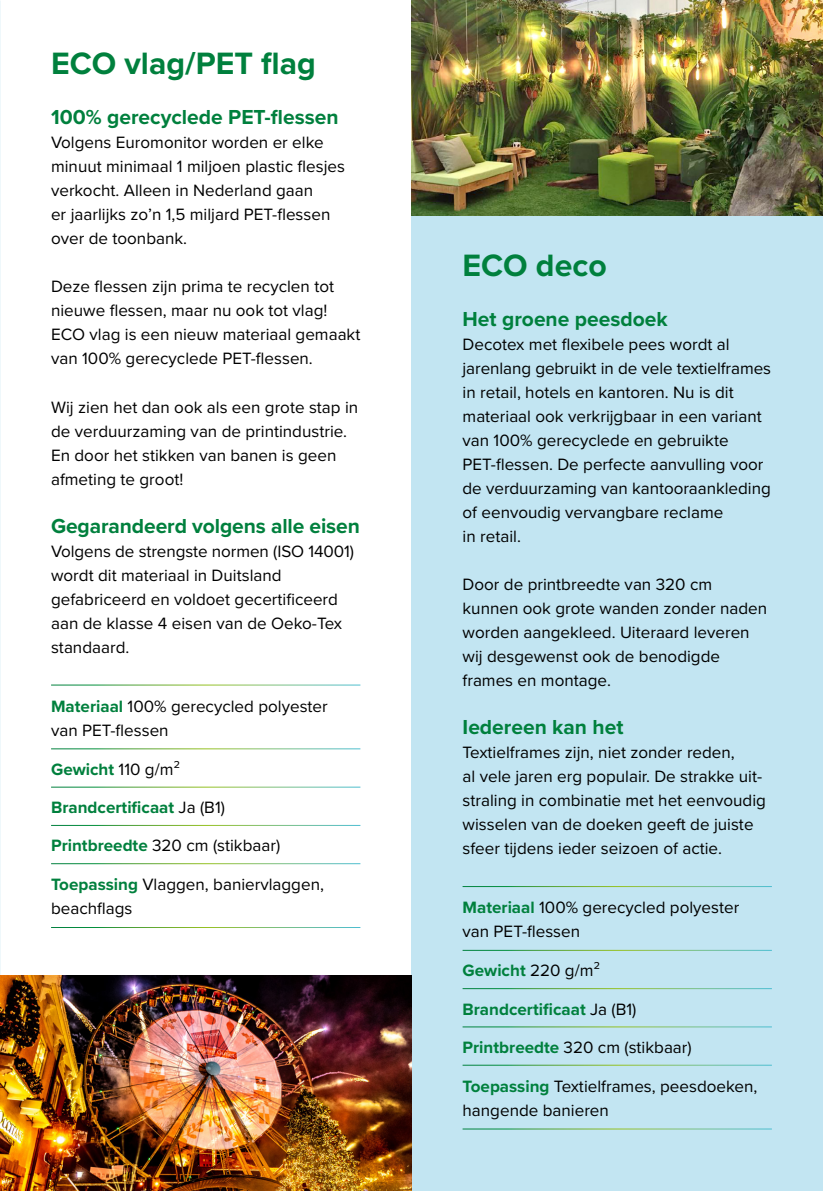
<style>
.page{position:relative;width:823px;height:1191px;background:#fff}
.page>*{position:absolute;margin:0;border:0;box-sizing:border-box;transform-origin:0 0}
.t1{font:700 32px "Proxima Nova";color:#00803d}
.t2{font:700 21px "Proxima Nova";color:#00803d}
.t3{font:17px/24px "Proxima Nova";color:#000}
.t4{font:700 17px "Proxima Nova";color:#00803d}
.s1{font-weight:700;color:#00803d}
.s2{font-weight:400;color:#000}
</style>
<div class="page">
<div style="left:411px;top:0;width:411px;height:1191px;background:#c2e5f2"></div>
<img style="left:411px;top:0;width:411px;height:215px">
<hr style="left:462px;top:886px;width:309px;height:1px;background:#fff">
<hr style="left:462px;top:950px;width:309px;height:1px;background:#fff">
<hr style="left:462px;top:988px;width:309px;height:1px;background:#fff">
<hr style="left:462px;top:1026px;width:309px;height:1px;background:#fff">
<hr style="left:462px;top:1064px;width:309px;height:1px;background:#fff">
<hr style="left:462px;top:1128px;width:309px;height:1px;background:#fff">
<img style="left:0;top:975px;width:411px;height:216px">
<h1 class="t1" style="left:51px;top:40px;width:266px">ECO vlag/PET flag</h1>
<p class="t2" style="left:51px;top:102px;width:289px">100% gerecyclede PET-flessen</p>
<p class="t3" style="left:51px;top:130px;width:295px">Volgens Euromonitor worden er elke minuut minimaal 1 miljoen plastic flesjes verkocht. Alleen in Nederland gaan<br>er jaarlijks zo’n 1,5 miljard PET-flessen over de toonbank.</p>
<p class="t3" style="left:51px;top:274px;width:310px">Deze flessen zijn prima te recyclen tot nieuwe flessen, maar nu ook tot vlag!<br>ECO vlag is een nieuw materiaal gemaakt van 100% gerecyclede PET-flessen.</p>
<p class="t3" style="left:51px;top:394px;width:308px">Wij zien het dan ook als een grote stap in de verduurzaming van de printindustrie.<br>En door het stikken van banen is geen afmeting te groot!</p>
<p class="t2" style="left:51px;top:510px;width:310px">Gegarandeerd volgens alle eisen</p>
<p class="t3" style="left:51px;top:538px;width:304px">Volgens de strengste normen (ISO 14001) wordt dit materiaal in Duitsland gefabriceerd en voldoet gecertificeerd aan de klasse 4 eisen van de Oeko-Tex standaard.</p>
<p class="t3" style="left:51px;top:693px;width:278px"><span class="s1">Materiaal</span> 100% gerecycled polyester van PET-flessen</p>
<p class="t4" style="left:51px;top:756px;width:130px">Gewicht <span class="s2">110 g/m²</span></p>
<p class="t4" style="left:51px;top:794px;width:175px">Brandcertificaat <span class="s2">Ja (B1)</span></p>
<p class="t3" style="left:51px;top:833px;width:230px"><span class="s1">Printbreedte</span> 320 cm (stikbaar)</p>
<p class="t3" style="left:51px;top:872px;width:274px"><span class="s1">Toepassing</span> Vlaggen, baniervlaggen, beachflags</p>
<h1 class="t1" style="left:462px;top:241px;width:146px">ECO deco</h1>
<p class="t2" style="left:462px;top:303px;width:206px">Het groene peesdoek</p>
<p class="t3" style="left:462px;top:331px;width:310px">Decotex met flexibele pees wordt al jarenlang gebruikt in de vele textielframes in retail, hotels en kantoren. Nu is dit materiaal ook verkrijgbaar in een variant van 100% gerecyclede en gebruikte PET-flessen. De perfecte aanvulling voor de verduurzaming van kantooraankleding of eenvoudig vervangbare reclame<br>in retail.</p>
<p class="t3" style="left:462px;top:571px;width:306px">Door de printbreedte van 320 cm kunnen ook grote wanden zonder naden worden aangekleed. Uiteraard leveren wij desgewenst ook de benodigde frames en montage.</p>
<p class="t2" style="left:462px;top:711px;width:162px">Iedereen kan het</p>
<p class="t3" style="left:462px;top:739px;width:305px">Textielframes zijn, niet zonder reden,<br>al vele jaren erg populair. De strakke uit&shy;straling in combinatie met het eenvoudig wisselen van de doeken geeft de juiste sfeer tijdens ieder seizoen of actie.</p>
<p class="t3" style="left:462px;top:894px;width:278px"><span class="s1">Materiaal</span> 100% gerecycled polyester van PET-flessen</p>
<p class="t4" style="left:462px;top:958px;width:139px">Gewicht <span class="s2">220 g/m²</span></p>
<p class="t4" style="left:462px;top:996px;width:175px">Brandcertificaat <span class="s2">Ja (B1)</span></p>
<p class="t3" style="left:462px;top:1034px;width:230px"><span class="s1">Printbreedte</span> 320 cm (stikbaar)</p>
<p class="t3" style="left:462px;top:1073px;width:296px"><span class="s1">Toepassing</span> Textielframes, peesdoeken, hangende banieren</p>
</div>
